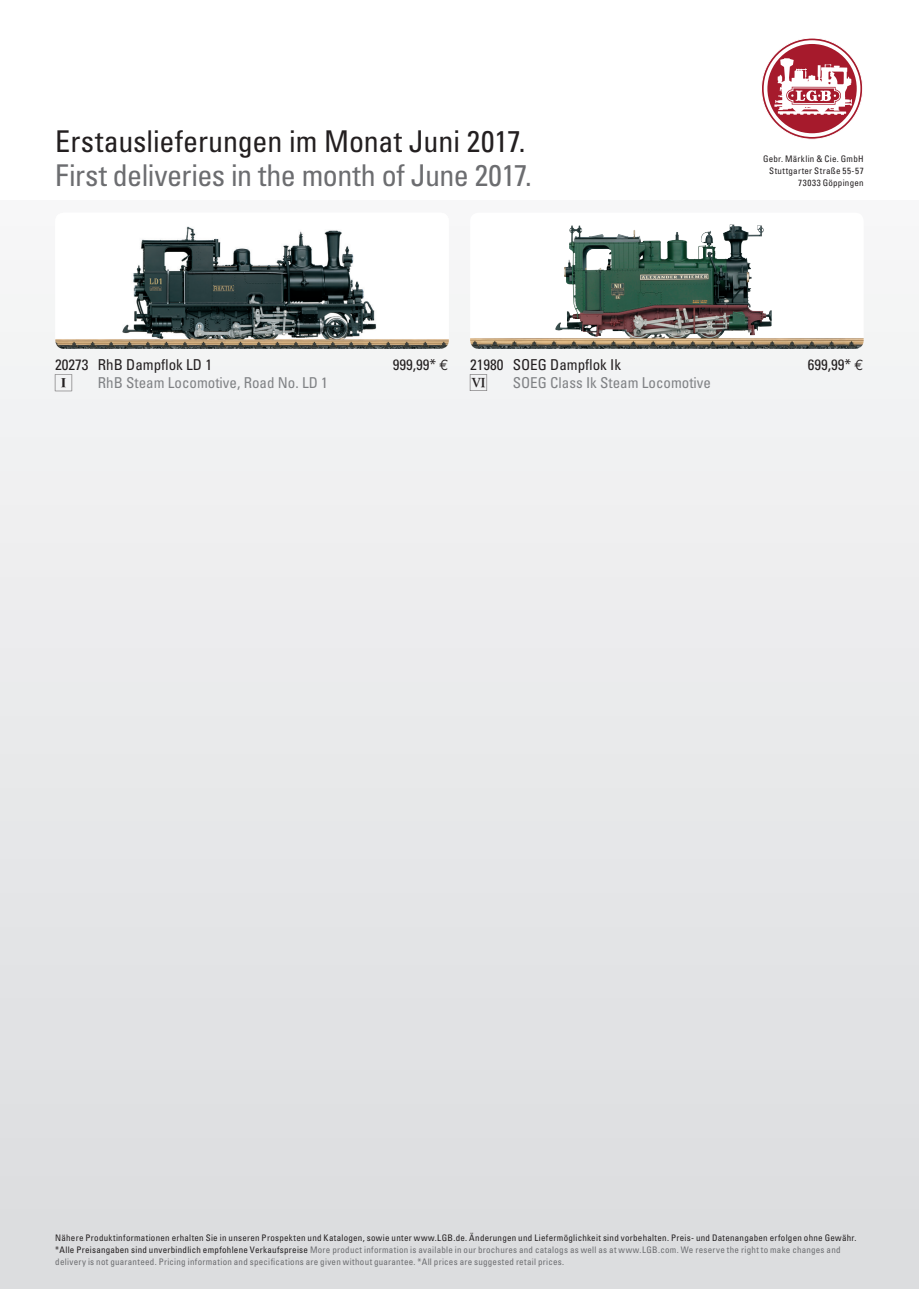
<style>
.page{position:relative;width:919px;height:1289px;background:#fff}
.page>*{position:absolute;margin:0;border:0;box-sizing:border-box;transform-origin:0 0}
.t1{font:condensed 30px "Univers";letter-spacing:-.015em;color:#6c6d70}
.t2{font:condensed 30px "Univers";letter-spacing:-.005em;color:#231f20}
.t3{font:21px "Trix Piktos";color:#231f20}
.t4{font:condensed 15px "Univers";color:#808285}
.t5{font:condensed 15px "Univers";color:#231f20}
.t6{font:condensed 9px/12px "Univers";letter-spacing:.03em;color:#231f20}
.s1{font-family:"Euro Mono";font-stretch:normal}
.s2{color:#6c6d70}
</style>
<div class="page">
<div style="left:0;top:201px;width:918px;height:1087px;background:#e7e8e9"></div>
<svg style="left:763px;top:40px;width:97px;height:97px"></svg>
<img style="left:55px;top:213px;width:394px;height:136px">
<svg style="left:470px;top:213px;width:393px;height:136px;background:#bcbfbb"></svg>
<img style="left:675px;top:228px;width:56px;height:31px">
<h1 class="t2" style="left:55px;top:122px;width:472px">Erstauslieferungen im Monat Juni 2017.</h1>
<h1 class="t1" style="left:55px;top:156px;width:478px">First deliveries in the month of June 2017.</h1>
<p class="t6" style="left:763px;top:153px;width:102px;text-align:right">Gebr. Märklin &amp; Cie. GmbH<br>Stuttgarter Straße 55-57<br>73033 Göppingen</p>
<p class="t5" style="left:55px;top:355px;width:158px">20273 RhB Dampflok LD 1</p>
<p class="t5" style="left:393px;top:355px;width:57px">999,99* <span class="s1">€</span></p>
<p class="t4" style="left:98px;top:373px;width:231px">RhB Steam Locomotive, Road No. LD 1</p>
<p class="t5" style="left:470px;top:355px;width:152px">21980 SOEG Dampflok Ik</p>
<p class="t5" style="left:807px;top:355px;width:57px">699,99* <span class="s1">€</span></p>
<p class="t4" style="left:512px;top:373px;width:200px">SOEG Class Ik Steam Locomotive</p>
<p class="t3" style="left:55px;top:371px;width:21px">b</p>
<p class="t3" style="left:470px;top:371px;width:21px">·</p>
<p class="t6" style="left:55px;top:1231px;width:802px">Nähere Produktinformationen erhalten Sie in unseren Prospekten und Katalogen, sowie unter www.LGB.de. Änderungen und Liefermöglichkeit sind vorbehalten. Preis- und Datenangaben erfolgen ohne Gewähr. *Alle Preisangaben sind unverbindlich empfohlene Verkaufspreise <span class="s2">More product information is available in our brochures and catalogs as well as at www.LGB.com. We reserve the right to make changes and delivery is not guaranteed. Pricing information and specifications are given without guarantee. *All prices are suggested retail prices.</span></p>
</div>
